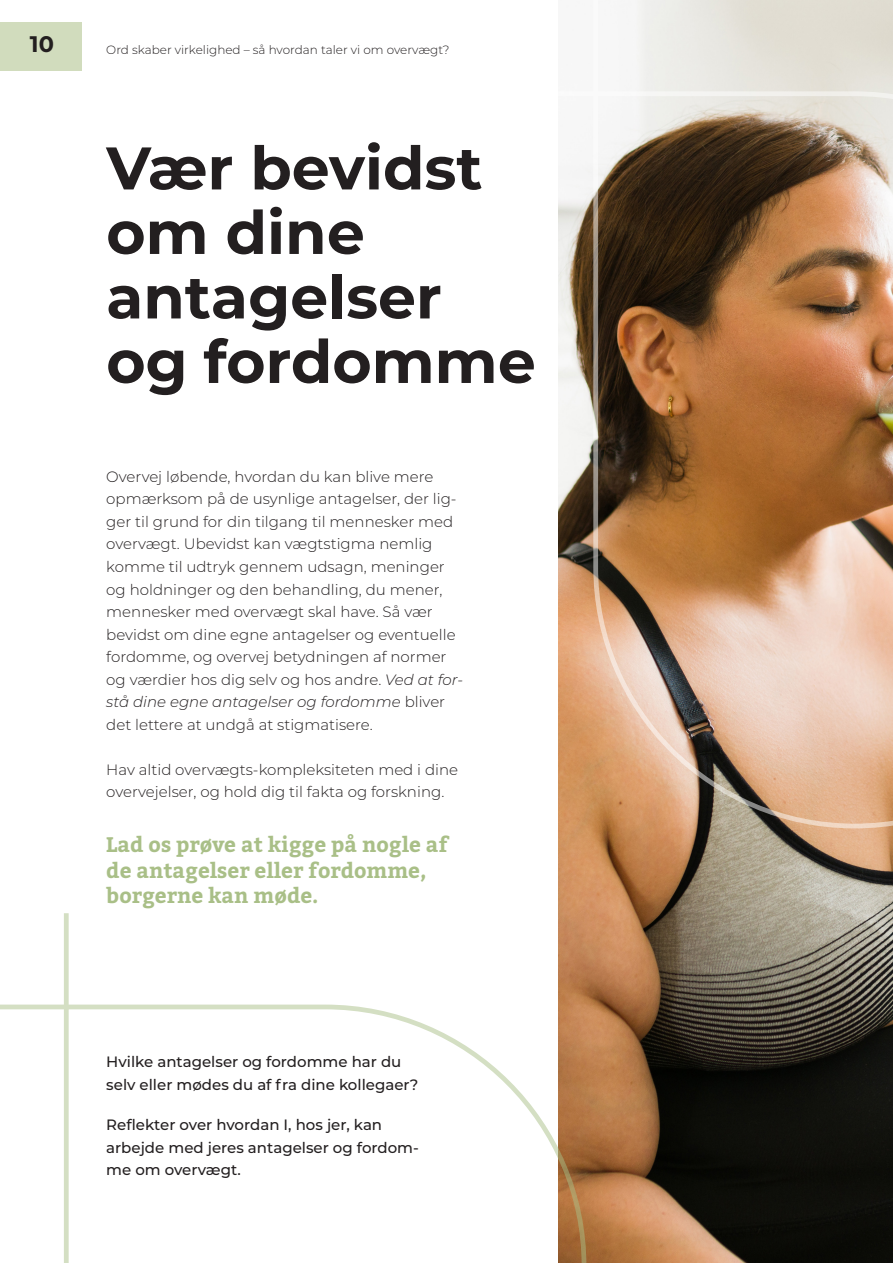
<style>
.page{position:relative;width:893px;height:1263px;background:#fff}
.page>*{position:absolute;margin:0;border:0;box-sizing:border-box;transform-origin:0 0}
.t1{font:700 60px/64.5px "Montserrat";color:#231f20}
.t2{font:700 22.5px "Montserrat";color:#231f20}
.markering{font:700 21px/25.5px "Bitter";color:#a9bf87}
.brød{font:300 15px/22.5px "Montserrat";color:#231f20}
.brød-2{font:500 15px/22.5px "Montserrat";color:#231f20}
.t3{font:300 12px "Montserrat";color:#231f20}
.s1{font-style:italic}
</style>
<div class="page">
<img style="left:558px;top:0;width:335px;height:1263px">
<img style="left:593px;top:91px;width:300px;height:737px">
<svg style="left:558px;top:0;width:40px;height:96px"></svg>
<svg style="left:64px;top:1004px;width:522px;height:259px"></svg>
<svg style="left:0;top:913px;width:69px;height:96px"></svg>
<div style="left:0;top:22px;width:82px;height:48px;background:#d1dcbd"></div>
<h2 class="t2" style="left:30px;top:28px;width:26px">10</h2>
<p class="t3" style="left:106px;top:41px;width:345px">Ord skaber virkelighed – så hvordan taler vi om overvægt?</p>
<h1 class="t1" style="left:106px;top:133px;width:431px">Vær bevidst om dine antagelser og fordomme</h1>
<p class="brød" style="left:106px;top:465px;width:358px">Overvej løbende, hvordan du kan blive mere opmærksom på de usynlige antagelser, der lig&shy;ger til grund for din tilgang til mennesker med overvægt. Ubevidst kan vægtstigma nemlig komme til udtryk gennem udsagn, meninger og holdninger og den behandling, du mener, mennesker med overvægt skal have. Så vær bevidst om dine egne antagelser og eventuelle fordomme, og overvej betydningen af normer og værdier hos dig selv og hos andre. <span class="s1">Ved at for&shy;stå dine egne antagelser og fordomme</span> bliver det lettere at undgå at stigmatisere.</p>
<p class="brød" style="left:106px;top:757px;width:353px">Hav altid overvægts-kompleksiteten med i dine overvejelser, og hold dig til fakta og forskning.</p>
<p class="markering" style="left:106px;top:833px;width:343px">Lad os prøve at kigge på nogle af de antagelser eller fordomme, borgerne kan møde.</p>
<p class="brød-2" style="left:106px;top:1050px;width:314px">Hvilke antagelser og fordomme har du selv eller mødes du af fra dine kollegaer?</p>
<p class="brød-2" style="left:106px;top:1113px;width:314px">Reflekter over hvordan I, hos jer, kan arbejde med jeres antagelser og fordom&shy;me om overvægt.</p>
</div>
